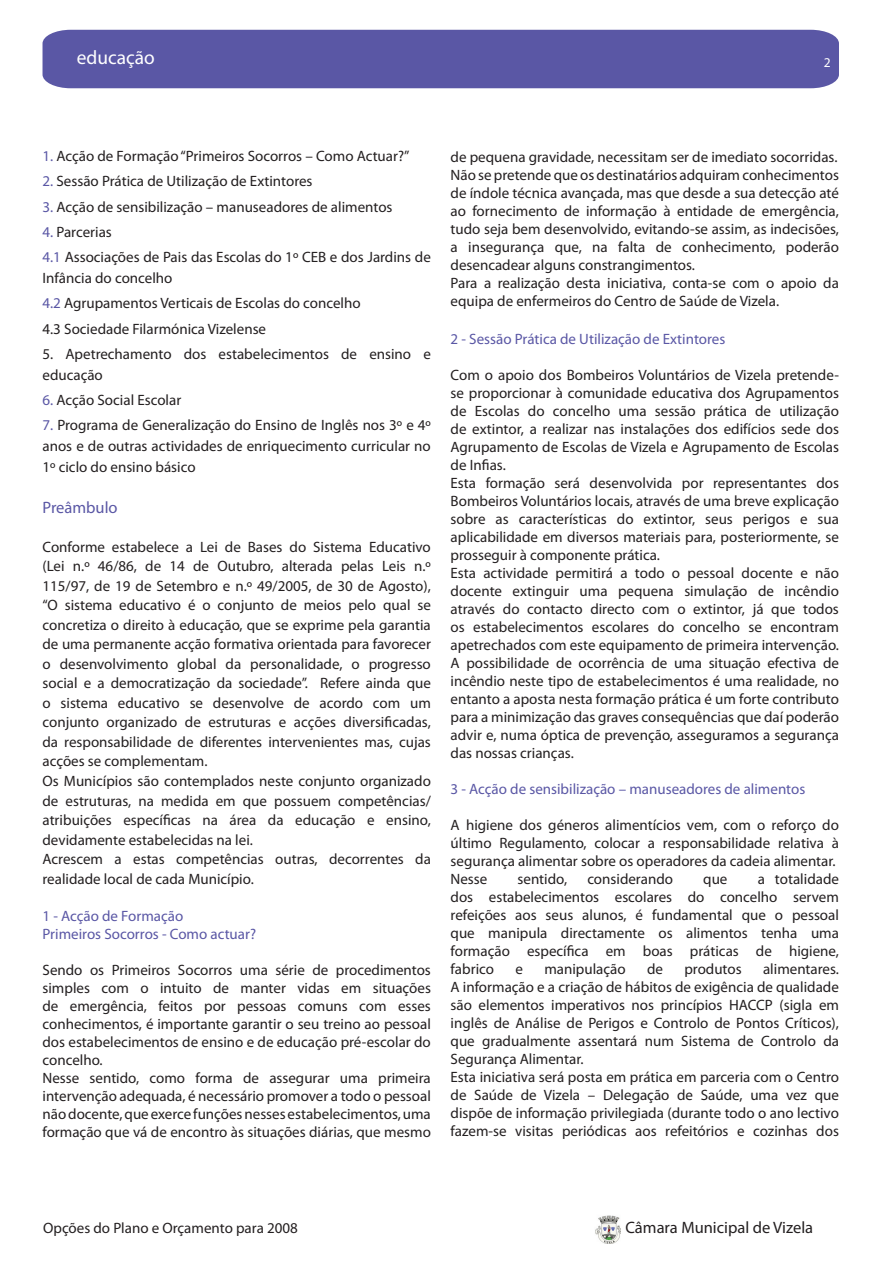
<style>
.page{position:relative;width:893px;height:1263px;background:#fff}
.page>*{position:absolute;margin:0;border:0;box-sizing:border-box;transform-origin:0 0}
.t1{font:22.5px "Myriad Pro";color:#fff;scale:.89 1}
.t2{font:19.5px "Myriad";color:#fff}
.t3{font:16.5px "Myriad Pro";color:#231f20}
.t4{font:16.5px "Myriad Pro";color:#5a57a5}
.t5{font:15px/18px "Myriad Pro";color:#231f20}
.t6{font:15px/18px "Myriad Pro";color:#5a57a5}
.t7{font:13.5px "Myriad Pro";color:#fff}
.s1{font-family:"Myriad Pro";font-size:22.5px}
.s2{color:#5a57a5}
</style>
<div class="page">
<img style="left:595px;top:1215px;width:26px;height:28px">
<div style="left:43px;top:30px;width:796px;height:58px;background:#5a57a5"></div>
<h2 class="t2" style="left:63px;top:48px;width:93px"><span class="s1">in</span>educação</h2>
<h1 class="t1" style="left:84px;top:45px;width:15px">tr</h1>
<p class="t7" style="left:824px;top:54px;width:8px">2</p>
<p class="t5" style="left:43px;top:147px;width:368px"><span class="s2">1.</span> Acção de Formação “Primeiros Socorros – Como Actuar?”</p>
<p class="t5" style="left:43px;top:172px;width:272px"><span class="s2">2.</span> Sessão Prática de Utilização de Extintores</p>
<p class="t5" style="left:43px;top:197px;width:351px"><span class="s2">3.</span> Acção de sensibilização – manuseadores de alimentos</p>
<p class="t5" style="left:43px;top:219px;width:390px;line-height:25.2px"><span class="s2">4.</span> Parcerias<br><span class="s2">4.1</span> Associações de Pais das Escolas do 1º CEB e dos Jardins de</p>
<p class="t5" style="left:43px;top:265px;width:320px;line-height:25.2px">Infância do concelho<br><span class="s2">4.2</span> Agrupamentos Verticais de Escolas do concelho<br>4.3 Sociedade Filarmónica Vizelense</p>
<p class="t5" style="left:43px;top:343px;width:390px;line-height:21px">5. Apetrechamento dos estabelecimentos de ensino e educação</p>
<p class="t5" style="left:43px;top:391px;width:140px"><span class="s2">6.</span> Acção Social Escolar</p>
<p class="t5" style="left:43px;top:415px;width:390px;line-height:21px;text-align:justify"><span class="s2">7.</span> Programa de Generalização do Ensino de Inglês nos 3º e 4º anos e de outras actividades de enriquecimento curricular no 1º ciclo do ensino básico</p>
<p class="t4" style="left:43px;top:497px;width:77px">Preâmbulo</p>
<p class="t5" style="left:43px;top:537px;width:390px;line-height:19.5px">Conforme estabelece a Lei de Bases do Sistema Educativo (Lei n.º 46/86, de 14 de Outubro, alterada pelas Leis n.º 115/97, de 19 de Setembro e n.º 49/2005, de 30 de Agosto), “O sistema educativo é o conjunto de meios pelo qual se concretiza o direito à educação, que se exprime pela garantia de uma permanente acção formativa orientada para favorecer o desenvolvimento global da personalidade, o progresso social e a democratização da sociedade”. Refere ainda que o sistema educativo se desenvolve de acordo com um conjunto organizado de estruturas e acções diversificadas, da responsabilidade de diferentes intervenientes mas, cujas acções se complementam.<br>Os Municípios são contemplados neste conjunto organizado de estruturas, na medida em que possuem competências/ atribuições específicas na área da educação e ensino, devidamente estabelecidas na lei.<br>Acrescem a estas competências outras, decorrentes da realidade local de cada Município.</p>
<p class="t6" style="left:43px;top:907px;width:215px">1 - Acção de Formação<br>Primeiros Socorros - Como actuar?</p>
<p class="t5" style="left:43px;top:961px;width:390px">Sendo os Primeiros Socorros uma série de procedimentos simples com o intuito de manter vidas em situações de emergência, feitos por pessoas comuns com esses conhecimentos, é importante garantir o seu treino ao pessoal dos estabelecimentos de ensino e de educação pré-escolar do concelho.<br>Nesse sentido, como forma de assegurar uma primeira intervenção adequada, é necessário promover a todo o pessoal não docente, que exerce funções nesses estabelecimentos, uma formação que vá de encontro às situações diárias, que mesmo</p>
<p class="t5" style="left:451px;top:148px;width:390px">de pequena gravidade, necessitam ser de imediato socorridas.<br>Não se pretende que os destinatários adquiram conhecimentos de índole técnica avançada, mas que desde a sua detecção até ao fornecimento de informação à entidade de emergência, tudo seja bem desenvolvido, evitando-se assim, as indecisões, a insegurança que, na falta de conhecimento, poderão desencadear alguns constrangimentos.<br>Para a realização desta iniciativa, conta-se com o apoio da equipa de enfermeiros do Centro de Saúde de Vizela.</p>
<p class="t6" style="left:451px;top:330px;width:276px">2 - Sessão Prática de Utilização de Extintores</p>
<p class="t5" style="left:451px;top:366px;width:390px">Com o apoio dos Bombeiros Voluntários de Vizela pretende&shy;se proporcionar à comunidade educativa dos Agrupamentos de Escolas do concelho uma sessão prática de utilização de extintor, a realizar nas instalações dos edifícios sede dos Agrupamento de Escolas de Vizela e Agrupamento de Escolas de Infias.<br>Esta formação será desenvolvida por representantes dos Bombeiros Voluntários locais, através de uma breve explicação sobre as características do extintor, seus perigos e sua aplicabilidade em diversos materiais para, posteriormente, se prosseguir à componente prática.<br>Esta actividade permitirá a todo o pessoal docente e não docente extinguir uma pequena simulação de incêndio através do contacto directo com o extintor, já que todos os estabelecimentos escolares do concelho se encontram apetrechados com este equipamento de primeira intervenção.<br>A possibilidade de ocorrência de uma situação efectiva de incêndio neste tipo de estabelecimentos é uma realidade, no entanto a aposta nesta formação prática é um forte contributo para a minimização das graves consequências que daí poderão advir e, numa óptica de prevenção, asseguramos a segurança das nossas crianças.</p>
<p class="t6" style="left:451px;top:780px;width:356px">3 - Acção de sensibilização – manuseadores de alimentos</p>
<p class="t5" style="left:451px;top:816px;width:390px">A higiene dos géneros alimentícios vem, com o reforço do último Regulamento, colocar a responsabilidade relativa à segurança alimentar sobre os operadores da cadeia alimentar.<br>Nesse</p>
<p class="t5" style="left:451px;top:870px;width:390px;text-align:justify;text-indent:307px">a totalidade dos estabelecimentos escolares do concelho servem refeições aos seus alunos, é fundamental que o pessoal que manipula directamente os alimentos tenha uma formação específica em boas práticas de higiene, fabrico</p>
<p class="t5" style="left:518px;top:870px;width:51px">sentido,</p>
<p class="t5" style="left:587px;top:870px;width:87px">considerando</p>
<p class="t5" style="left:703px;top:870px;width:26px">que</p>
<p class="t5" style="left:451px;top:960px;width:390px;text-indent:312px">alimentares.<br>A informação e a criação de hábitos de exigência de qualidade são elementos imperativos nos princípios HACCP (sigla em inglês de Análise de Perigos e Controlo de Pontos Críticos), que gradualmente assentará num Sistema de Controlo da Segurança Alimentar.<br>Esta iniciativa será posta em prática em parceria com o Centro de Saúde de Vizela – Delegação de Saúde, uma vez que dispõe de informação privilegiada (durante todo o ano lectivo fazem-se visitas periódicas aos refeitórios e cozinhas dos</p>
<p class="t5" style="left:515px;top:960px;width:9px">e</p>
<p class="t5" style="left:544px;top:960px;width:83px">manipulação</p>
<p class="t5" style="left:647px;top:960px;width:17px">de</p>
<p class="t5" style="left:684px;top:960px;width:59px">produtos</p>
<p class="t5" style="left:43px;top:1218px;width:256px">Opções do Plano e Orçamento para 2008</p>
<p class="t3" style="left:625px;top:1217px;width:189px">Câmara Municipal de Vizela</p>
</div>
